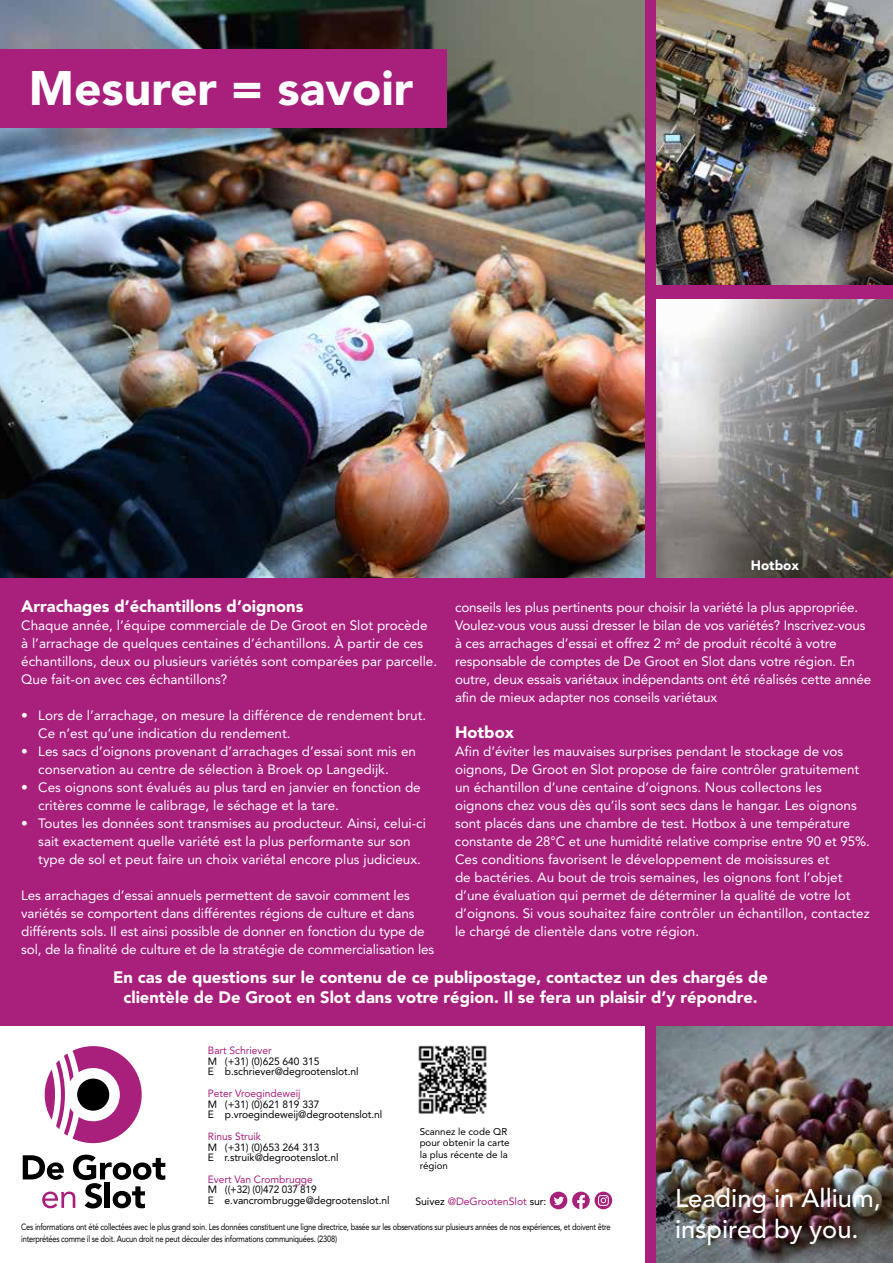
<style>
.page{position:relative;width:893px;height:1263px;background:#a81f7c}
.page>*{position:absolute;margin:0;border:0;box-sizing:border-box;transform-origin:0 0}
.t1{font:900 48px "Avenir";color:#fff}
.t2{font:500 25.5px/30.6px "Avenir";color:#fff}
.t3{font:900 16.5px/19.8px "Avenir";color:#fff;text-align:center}
.t4{font:13.5px/18px "Avenir";color:#fff}
.t5{font:900 13.5px "Avenir";color:#fff}
.t6{font:10.5px/10.6px "Avenir";letter-spacing:-.005em;color:#000}
.t7{font:10.5px "Avenir";letter-spacing:-.005em;color:#a81f7c}
.t8{font:9.75px/11.2px "Avenir";color:#000}
.t9{font:9px/12px "Avenir";letter-spacing:-.03em;color:#000;scale:.83 1}
.s1{color:#000}
</style>
<div class="page">
<img style="left:657px;top:1027px;width:236px;height:236px">
<img style="left:0;top:0;width:644px;height:577px">
<img style="left:657px;top:299px;width:236px;height:278px">
<div style="left:0;top:50px;width:446px;height:78px;background:#a81f7c"></div>
<div style="left:0;top:1027px;width:644px;height:236px;background:#fff"></div>
<img style="left:657px;top:0;width:236px;height:285px">
<svg style="left:45px;top:1046px;width:97px;height:97px"></svg>
<svg style="left:23px;top:1155px;width:142px;height:53px"></svg>
<div style="left:77px;top:1078px;width:32px;height:33px;background:#000;border-radius:50%"></div>
<div style="left:550px;top:1191px;width:17px;height:18px;background:#a7217c;border-radius:50%"></div>
<svg style="left:554px;top:1197px;width:10px;height:8px"></svg>
<svg style="left:572px;top:1191px;width:18px;height:18px"></svg>
<div style="left:595px;top:1191px;width:17px;height:18px;background:#a81f7c;border-radius:50%"></div>
<svg style="left:598px;top:1195px;width:11px;height:11px"></svg>
<img style="left:418px;top:1045px;width:69px;height:69px">
<h1 class="t1" style="left:29px;top:59px;width:386px">Mesurer = savoir</h1>
<p class="t3" style="left:21px;top:596px;width:284px">Arrachages d’échantillons d’oignons</p>
<p class="t4" style="left:21px;top:616px;width:417px">Chaque année, l’équipe commerciale de De Groot en Slot procède à l’arrachage de quelques centaines d’échantillons. À partir de ces échantillons, deux ou plusieurs variétés sont comparées par parcelle.<br>Que fait-on avec ces échantillons?</p>
<p class="t4" style="left:38px;top:706px;width:389px;text-indent:-17px">• Lors de l’arrachage, on mesure la différence de rendement brut.<br>Ce n’est qu’une indication du rendement.</p>
<p class="t4" style="left:38px;top:742px;width:379px;text-indent:-17px">• Les sacs d’oignons provenant d’arrachages d’essai sont mis en conservation au centre de sélection à Broek op Langedijk.</p>
<p class="t4" style="left:38px;top:778px;width:384px;text-indent:-17px">• Ces oignons sont évalués au plus tard en janvier en fonction de critères comme le calibrage, le séchage et la tare.</p>
<p class="t4" style="left:38px;top:814px;width:389px;text-indent:-17px">• Toutes les données sont transmises au producteur. Ainsi, celui-ci sait exactement quelle variété est la plus performante sur son type de sol et peut faire un choix variétal encore plus judicieux.</p>
<p class="t4" style="left:21px;top:886px;width:415px">Les arrachages d’essai annuels permettent de savoir comment les variétés se comportent dans différentes régions de culture et dans différents sols. Il est ainsi possible de donner en fonction du type de sol, de la finalité de culture et de la stratégie de commercialisation les</p>
<p class="t5" style="left:751px;top:557px;width:50px">Hotbox</p>
<p class="t4" style="left:455px;top:598px;width:418px">conseils les plus pertinents pour choisir la variété la plus appropriée.<br>Voulez-vous vous aussi dresser le bilan de vos variétés? Inscrivez-vous à ces arrachages d’essai et offrez 2 m<sup>2</sup> de produit récolté à votre responsable de comptes de De Groot en Slot dans votre région. En outre, deux essais variétaux indépendants ont été réalisés cette année afin de mieux adapter nos conseils variétaux</p>
<p class="t3" style="left:455px;top:722px;width:60px">Hotbox</p>
<p class="t4" style="left:455px;top:742px;width:416px">Afin d’éviter les mauvaises surprises pendant le stockage de vos oignons, De Groot en Slot propose de faire contrôler gratuitement un échantillon d’une centaine d’oignons. Nous collectons les oignons chez vous dès qu’ils sont secs dans le hangar. Les oignons sont placés dans une chambre de test. Hotbox à une température constante de 28°C et une humidité relative comprise entre 90 et 95%.<br>Ces conditions favorisent le développement de moisissures et<br>de bactéries. Au bout de trois semaines, les oignons font l’objet d’une évaluation qui permet de déterminer la qualité de votre lot d’oignons. Si vous souhaitez faire contrôler un échantillon, contactez le chargé de clientèle dans votre région.</p>
<p class="t3" style="left:113px;top:967px;width:656px">En cas de questions sur le contenu de ce publipostage, contactez un des chargés de clientèle de De Groot en Slot dans votre région. Il se fera un plaisir d’y répondre.</p>
<p class="t7" style="left:208px;top:1044px;width:65px">Bart Schriever</p>
<p class="t6" style="left:208px;top:1056px;width:152px">M (+31) (0)625 640 315<br>E b.schriever@degrootenslot.nl</p>
<p class="t7" style="left:208px;top:1087px;width:94px">Peter Vroegindeweij</p>
<p class="t6" style="left:208px;top:1099px;width:176px">M (+31) (0)621 819 337<br>E p.vroegindeweij@degrootenslot.nl</p>
<p class="t7" style="left:208px;top:1130px;width:55px">Rinus Struik</p>
<p class="t6" style="left:208px;top:1141px;width:132px">M (+31) (0)653 264 313<br>E r.struik@degrootenslot.nl</p>
<p class="t7" style="left:208px;top:1173px;width:107px">Evert Van Crombrugge</p>
<p class="t6" style="left:208px;top:1184px;width:183px">M ((+32) (0)472 037 819<br>E e.vancrombrugge@degrootenslot.nl</p>
<p class="t7" style="left:415px;top:1195px;width:133px"><span class="s1">Suivez</span> @DeGrootenSlot <span class="s1">sur:</span></p>
<p class="t8" style="left:420px;top:1126px;width:91px">Scannez le code QR pour obtenir la carte la plus récente de la région</p>
<p class="t9" style="left:21px;top:1221px;width:711px">Ces informations ont été collectées avec le plus grand soin. Les données constituent une ligne directrice, basée sur les observations sur plusieurs années de nos expériences, et doivent être interprétées comme il se doit. Aucun droit ne peut découler des informations communiquées. (2308)</p>
<h2 class="t2" style="left:675px;top:1183px;width:207px">Leading in Allium, inspired by you.</h2>
</div>
